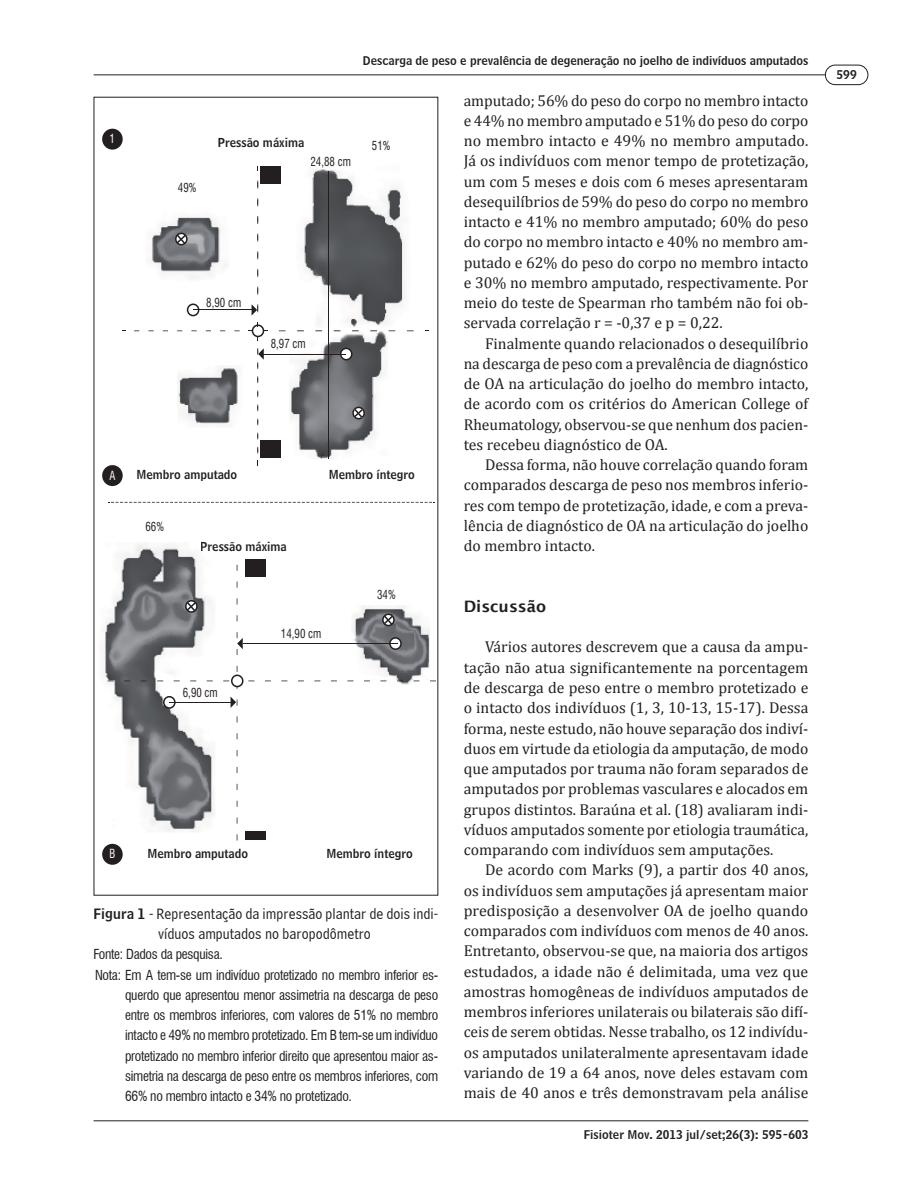
<style>
.page{position:relative;width:919px;height:1191px;background:#fff}
.page>*{position:absolute;margin:0;border:0;box-sizing:border-box;transform-origin:0 0}
.t1{font:15.75px/20.2px "Cambria";color:#231f20;text-align:justify}
.t2{font:15.75px/20.2px "Bell Centennial BT Address";color:#231f20;text-align:center}
.t3{font:600 15.75px "Lucida Sans";color:#231f20}
.t4{font:condensed 13.5px "Swiss 721 BT";letter-spacing:-.02em;color:#231f20}
.t5{font:12.3px "Bell Centennial BT Name And Number";color:#231f20}
.t6{font:condensed 12.3px "Swiss 721 BT";color:#231f20;scale:.89 1}
.t7{font:condensed 12.3px "Swiss 721 BT";color:#fff;scale:.89 1}
.t8{font:12px "Bell Centennial BT Name And Number";color:#231f20}
.s1{font-family:"Bell Centennial BT Name And Number";font-size:14.25px}
</style>
<div class="page">
<hr style="left:94px;top:1120px;width:714px;height:1px;background:#231f20">
<hr style="left:94px;top:74px;width:770px;height:1px;background:#231f20">
<div style="left:825px;top:65px;width:42px;height:20px;background:#fff;border-radius:10px"></div>
<div style="left:825px;top:65px;width:43px;height:20px;border:1px solid #231f20;border-radius:10px"></div>
<img style="left:351px;top:606px;width:79px;height:78px">
<svg style="left:315px;top:502px;width:120px;height:1px"></svg>
<svg style="left:108px;top:502px;width:206px;height:1px"></svg>
<svg style="left:249px;top:322px;width:18px;height:19px"></svg>
<div style="left:260px;top:166px;width:21px;height:17px;background:#231f20"></div>
<div style="left:260px;top:440px;width:21px;height:18px;background:#231f20"></div>
<div style="left:245px;top:559px;width:21px;height:17px;background:#231f20"></div>
<div style="left:245px;top:831px;width:21px;height:9px;background:#231f20"></div>
<img style="left:151px;top:217px;width:69px;height:62px">
<img style="left:304px;top:169px;width:99px;height:158px">
<img style="left:178px;top:367px;width:60px;height:58px">
<img style="left:290px;top:331px;width:98px;height:128px">
<img style="left:290px;top:339px;width:15px;height:11px">
<img style="left:297px;top:331px;width:80px;height:1px">
<svg style="left:340px;top:348px;width:12px;height:12px"></svg>
<svg style="left:187px;top:303px;width:12px;height:13px"></svg>
<div style="left:102px;top:465px;width:21px;height:21px;background:#231f20;border-radius:50%"></div>
<hr style="left:264px;top:354px;width:82px;height:1px;background:#231f20">
<hr style="left:328px;top:172px;width:1px;height:287px;background:#231f20">
<svg style="left:257px;top:348px;width:7px;height:21px"></svg>
<hr style="left:193px;top:309px;width:58px;height:1px;background:#231f20">
<svg style="left:251px;top:304px;width:7px;height:11px"></svg>
<div style="left:102px;top:844px;width:21px;height:20px;background:#231f20;border-radius:50%"></div>
<div style="left:102px;top:129px;width:21px;height:21px;background:#231f20;border-radius:50%"></div>
<svg style="left:175px;top:233px;width:13px;height:12px"></svg>
<svg style="left:352px;top:406px;width:13px;height:13px"></svg>
<svg style="left:382px;top:613px;width:12px;height:13px"></svg>
<img style="left:103px;top:544px;width:112px;height:288px">
<img style="left:201px;top:544px;width:14px;height:7px">
<img style="left:183px;top:687px;width:32px;height:11px">
<svg style="left:223px;top:666px;width:31px;height:23px"></svg>
<svg style="left:185px;top:600px;width:13px;height:13px"></svg>
<svg style="left:389px;top:637px;width:13px;height:13px"></svg>
<svg style="left:163px;top:696px;width:13px;height:13px"></svg>
<hr style="left:243px;top:643px;width:154px;height:1px;background:#231f20">
<svg style="left:237px;top:632px;width:6px;height:23px"></svg>
<hr style="left:169px;top:702px;width:61px;height:1px;background:#231f20">
<svg style="left:230px;top:696px;width:8px;height:12px"></svg>
<p class="t7" style="left:109px;top:131px;width:8px">1</p>
<p class="t7" style="left:109px;top:467px;width:8px">A</p>
<p class="t8" style="left:363px;top:53px;width:447px">Descarga de peso e prevalência de degeneração no joelho de indivíduos amputados</p>
<p class="t6" style="left:178px;top:180px;width:22px">49%</p>
<p class="t5" style="left:218px;top:135px;width:88px">Pressão máxima</p>
<p class="t6" style="left:310px;top:154px;width:47px">24,88 cm</p>
<p class="t6" style="left:372px;top:138px;width:22px">51%</p>
<p class="t6" style="left:206px;top:295px;width:41px">8,90 cm</p>
<p class="t6" style="left:271px;top:336px;width:41px">8,97 cm</p>
<p class="t5" style="left:136px;top:467px;width:102px">Membro amputado</p>
<p class="t6" style="left:145px;top:519px;width:22px">66%</p>
<p class="t5" style="left:200px;top:538px;width:88px">Pressão máxima</p>
<p class="t5" style="left:329px;top:467px;width:88px">Membro íntegro</p>
<p class="t1" style="left:463px;top:90px;width:346px">amputado; 56% do peso do corpo no membro intacto e 44% no membro amputado e 51% do peso do corpo no membro intacto e 49% no membro amputado.<br>Já os indivíduos com menor tempo de protetização, um com 5 meses e dois com 6 meses apresentaram desequilíbrios de 59% do peso do corpo no membro intacto e 41% no membro amputado; 60% do peso do corpo no membro intacto e 40% no membro am&shy;putado e 62% do peso do corpo no membro intacto e 30% no membro amputado, respectivamente. Por meio do teste de Spearman rho também não foi ob&shy;servada correlação r = -0,37 e p = 0,22.</p>
<p class="t1" style="left:463px;top:333px;width:346px;text-indent:21px">Finalmente quando relacionados o desequilíbrio na descarga de peso com a prevalência de diagnóstico de OA na articulação do joelho do membro intacto, de acordo com os critérios do American College of Rheumatology, observou-se que nenhum dos pacien&shy;tes recebeu diagnóstico de OA.</p>
<p class="t1" style="left:463px;top:454px;width:346px;text-indent:21px">Dessa forma, não houve correlação quando foram comparados descarga de peso nos membros inferio&shy;res com tempo de protetização, idade, e com a preva&shy;lência de diagnóstico de OA na articulação do joelho do membro intacto.</p>
<p class="t6" style="left:183px;top:685px;width:41px">6,90 cm</p>
<p class="t6" style="left:281px;top:626px;width:47px">14,90 cm</p>
<p class="t6" style="left:377px;top:587px;width:22px">34%</p>
<p class="t7" style="left:109px;top:846px;width:8px">B</p>
<p class="t5" style="left:147px;top:846px;width:102px">Membro amputado</p>
<p class="t5" style="left:326px;top:846px;width:88px">Membro íntegro</p>
<p class="t2" style="left:94px;top:903px;width:346px"><span class="s1">Figura 1</span> - Representação da impressão plantar de dois indi&shy;víduos amputados no baropodômetro</p>
<p class="t4" style="left:94px;top:946px;width:131px">Fonte: Dados da pesquisa.</p>
<p class="t4" style="left:95px;top:966px;width:344px">Nota: Em A tem-se um indivíduo protetizado no membro inferior es-</p>
<p class="t4" style="left:125px;top:987px;width:314px">querdo que apresentou menor assimetria na descarga de peso</p>
<p class="t4" style="left:125px;top:1007px;width:314px">entre os membros inferiores, com valores de 51% no membro</p>
<p class="t4" style="left:125px;top:1027px;width:314px">intacto e 49% no membro protetizado. Em B tem-se um indivíduo</p>
<p class="t4" style="left:125px;top:1047px;width:314px">protetizado no membro inferior direito que apresentou maior as-</p>
<p class="t4" style="left:125px;top:1068px;width:314px">simetria na descarga de peso entre os membros inferiores, com</p>
<p class="t4" style="left:125px;top:1088px;width:228px">66% no membro intacto e 34% no protetizado.</p>
<p class="t3" style="left:463px;top:597px;width:84px">Discussão</p>
<p class="t1" style="left:463px;top:637px;width:346px;text-indent:21px">Vários autores descrevem que a causa da ampu&shy;tação não atua significantemente na porcentagem de descarga de peso entre o membro protetizado e o intacto dos indivíduos (1, 3, 10-13, 15-17). Dessa forma, neste estudo, não houve separação dos indiví&shy;duos em virtude da etiologia da amputação, de modo que amputados por trauma não foram separados de amputados por problemas vasculares e alocados em grupos distintos. Baraúna et al. (18) avaliaram indi&shy;víduos amputados somente por etiologia traumática, comparando com indivíduos sem amputações.</p>
<p class="t1" style="left:463px;top:859px;width:346px;text-indent:21px">De acordo com Marks (9), a partir dos 40 anos, os indivíduos sem amputações já apresentam maior predisposição a desenvolver OA de joelho quando comparados com indivíduos com menos de 40 anos.<br>Entretanto, observou-se que, na maioria dos artigos estudados, a idade não é delimitada, uma vez que amostras homogêneas de indivíduos amputados de membros inferiores unilaterais ou bilaterais são difí&shy;ceis de serem obtidas. Nesse trabalho, os 12 indivídu&shy;os amputados unilateralmente apresentavam idade variando de 19 a 64 anos, nove deles estavam com mais de 40 anos e três demonstravam pela análise</p>
<p class="t8" style="left:583px;top:1126px;width:226px">Fisioter Mov. 2013 jul/set;26(3): 595-603</p>
<p class="t8" style="left:836px;top:67px;width:22px">599</p>
</div>
